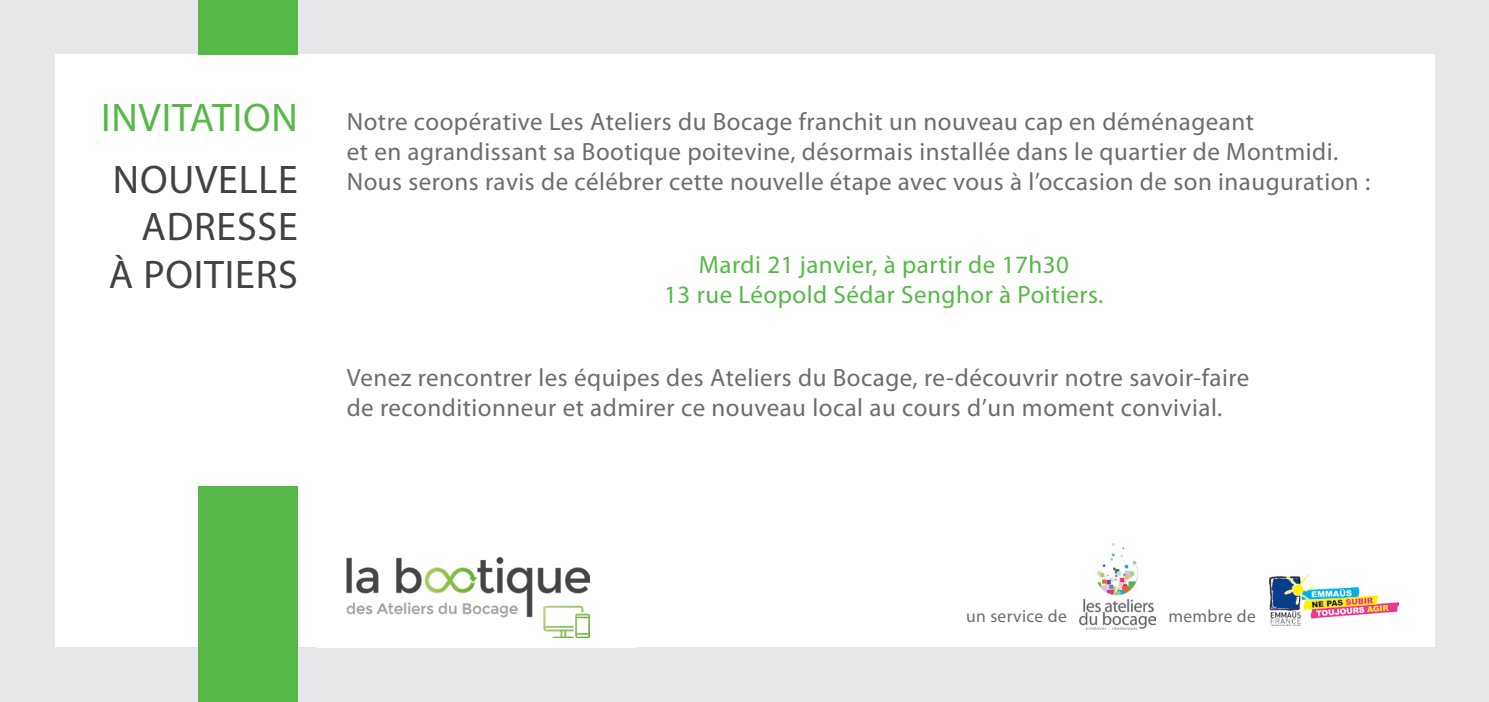
<style>
.page{position:relative;width:1489px;height:702px;background:#fff}
.page>*{position:absolute;margin:0;border:0;box-sizing:border-box;transform-origin:0 0}
.t1{font:40px/47.5px "Myriad Pro";letter-spacing:.02em;color:#414243;text-align:right}
.t2{font:40px "Myriad Pro";letter-spacing:.02em;color:#56b947}
.t3{font:25px/30px "Myriad Pro";letter-spacing:.02em;color:#6c6d70}
.t4{font:25px/30px "Myriad Pro";letter-spacing:.02em;color:#56b947;text-align:center}
.t5{font:17.5px "Myriad Pro";letter-spacing:.02em;color:#6c6d70}
</style>
<div class="page">
<div style="left:0;top:0;width:1488px;height:702px;background:#e6e7e9"></div>
<div style="left:55px;top:55px;width:1379px;height:592px;background:#fff"></div>
<div style="left:198px;top:486px;width:100px;height:216px;background:#56b947"></div>
<div style="left:198px;top:0;width:100px;height:55px;background:#56b947"></div>
<img style="left:1079px;top:543px;width:76px;height:86px">
<img style="left:346px;top:557px;width:243px;height:80px">
<img style="left:1269px;top:573px;width:129px;height:52px">
<p class="t2" style="left:101px;top:93px;width:198px">INVITATION</p>
<p class="t1" style="left:109px;top:155px;width:190px">NOUVELLE<br>ADRESSE<br>À POITIERS</p>
<p class="t3" style="left:347px;top:106px;width:1025px">Notre coopérative Les Ateliers du Bocage franchit un nouveau cap en déménageant<br>et en agrandissant sa Bootique poitevine, désormais installée dans le quartier de Montmidi.<br>Nous serons ravis de célébrer cette nouvelle étape avec vous à l’occasion de son inauguration :</p>
<p class="t4" style="left:664px;top:249px;width:440px">Mardi 21 janvier, à partir de 17h30<br>13 rue Léopold Sédar Senghor à Poitiers.</p>
<p class="t3" style="left:347px;top:362px;width:904px">Venez rencontrer les équipes des Ateliers du Bocage, re-découvrir notre savoir-faire de reconditionneur et admirer ce nouveau local au cours d’un moment convivial.</p>
<p class="t5" style="left:966px;top:605px;width:102px">un service de</p>
<p class="t5" style="left:1168px;top:605px;width:89px">membre de</p>
</div>
